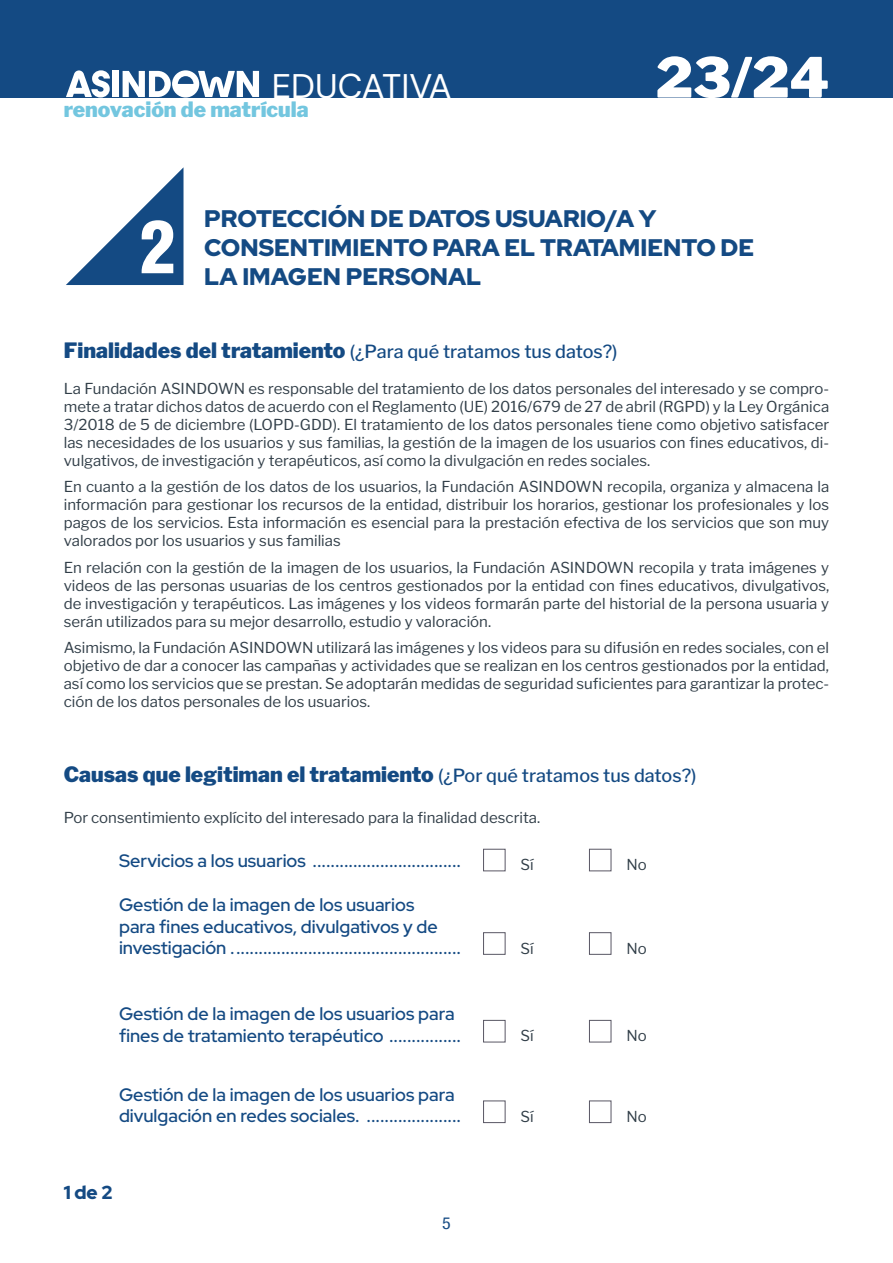
<style>
.page{position:relative;width:893px;height:1263px;background:#fff}
.page>*{position:absolute;margin:0;border:0;box-sizing:border-box;transform-origin:0 0}
.t1{font:900 condensed 70.65px "Helvetica";color:#fff}
.t2{font:900 54.9px "Libre Franklin";color:#fff}
.t3{font:34.05px "DM Sans";color:#fff}
.t4{font:900 24px/28.8px "Red Hat Display";color:#144a83}
.t5{font:900 21px "Libre Franklin";color:#144a83}
.t6{font:900 21px "Libre Franklin";color:#73c6df}
.t7{font:900 18.75px "Red Hat Display";color:#144a83}
.t8{font:500 18px/21.6px "Red Hat Display";color:#144a83}
.t9{font:500 18px "Libre Franklin";color:#144a83}
.t10{font:condensed 16.5px "Helvetica Neue";color:#144a83;scale:1.09 1}
.t11{font:15px/18px "Libre Franklin";color:#313e48;text-align:justify}
.s1{font-weight:900;font-size:21px}
.s2{font-weight:500;font-size:18px}
</style>
<div class="page">
<div style="left:0;top:0;width:893px;height:98px;background:#144a83"></div>
<div style="left:112px;top:71px;width:7px;height:26px;background:#fff"></div>
<svg style="left:123px;top:70px;width:136px;height:28px"></svg>
<svg style="left:66px;top:70px;width:44px;height:28px"></svg>
<svg style="left:66px;top:168px;width:117px;height:117px"></svg>
<div style="left:140px;top:216px;width:35px;height:57px;background:#144a83"></div>
<div style="left:483px;top:849px;width:22px;height:22px;border:1px solid #595764"></div>
<div style="left:589px;top:849px;width:22px;height:22px;border:1px solid #595764"></div>
<div style="left:483px;top:932px;width:22px;height:23px;border:1px solid #595764"></div>
<div style="left:589px;top:932px;width:22px;height:23px;border:1px solid #595764"></div>
<div style="left:483px;top:1020px;width:22px;height:22px;border:1px solid #595764"></div>
<div style="left:589px;top:1020px;width:22px;height:22px;border:1px solid #595764"></div>
<div style="left:483px;top:1100px;width:22px;height:23px;border:1px solid #595764"></div>
<div style="left:589px;top:1100px;width:22px;height:23px;border:1px solid #595764"></div>
<h3 class="t3" style="left:272px;top:65px;width:181px">EDUCATIVA</h3>
<h3 class="t6" style="left:64px;top:93px;width:247px">renovación de matrícula</h3>
<h2 class="t2" style="left:656px;top:35px;width:175px">23/24</h2>
<h1 class="t1" style="left:140px;top:203px;width:37px">2</h1>
<h3 class="t4" style="left:204px;top:204px;width:552px">PROTECCIÓN DE DATOS USUARIO/A Y<br>CONSENTIMIENTO PARA EL TRATAMIENTO DE<br>LA IMAGEN PERSONAL</h3>
<p class="t9" style="left:64px;top:338px;width:555px"><span class="s1">Finalidades del tratamiento</span> (¿Para qué tratamos tus datos?)</p>
<p class="t11" style="left:64px;top:378px;width:767px">La Fundación ASINDOWN es responsable del tratamiento de los datos personales del interesado y se compro&shy;mete a tratar dichos datos de acuerdo con el Reglamento (UE) 2016/679 de 27 de abril (RGPD) y la Ley Orgánica 3/2018 de 5 de diciembre (LOPD-GDD). El tratamiento de los datos personales tiene como objetivo satisfacer las necesidades de los usuarios y sus familias, la gestión de la imagen de los usuarios con fines educativos, di&shy;vulgativos, de investigación y terapéuticos, así como la divulgación en redes sociales.</p>
<p class="t11" style="left:64px;top:477px;width:767px">En cuanto a la gestión de los datos de los usuarios, la Fundación ASINDOWN recopila, organiza y almacena la información para gestionar los recursos de la entidad, distribuir los horarios, gestionar los profesionales y los pagos de los servicios. Esta información es esencial para la prestación efectiva de los servicios que son muy valorados por los usuarios y sus familias</p>
<p class="t11" style="left:64px;top:557px;width:767px">En relación con la gestión de la imagen de los usuarios, la Fundación ASINDOWN recopila y trata imágenes y videos de las personas usuarias de los centros gestionados por la entidad con fines educativos, divulgativos, de investigación y terapéuticos. Las imágenes y los videos formarán parte del historial de la persona usuaria y serán utilizados para su mejor desarrollo, estudio y valoración.</p>
<p class="t11" style="left:64px;top:638px;width:767px">Asimismo, la Fundación ASINDOWN utilizará las imágenes y los videos para su difusión en redes sociales, con el objetivo de dar a conocer las campañas y actividades que se realizan en los centros gestionados por la entidad, así como los servicios que se prestan. Se adoptarán medidas de seguridad suficientes para garantizar la protec&shy;ción de los datos personales de los usuarios.</p>
<h3 class="t5" style="left:64px;top:758px;width:634px">Causas que legitiman el tratamiento <span class="s2">(¿Por qué tratamos tus datos?)</span></h3>
<p class="t11" style="left:64px;top:807px;width:478px">Por consentimiento explícito del interesado para la finalidad descrita.</p>
<p class="t8" style="left:119px;top:849px;width:344px">Servicios a los usuarios .................................</p>
<p class="t8" style="left:119px;top:893px;width:343px">Gestión de la imagen de los usuarios<br>para fines educativos, divulgativos y de investigación ...................................................</p>
<p class="t11" style="left:521px;top:854px;width:15px">Sí</p>
<p class="t11" style="left:626px;top:854px;width:22px">No</p>
<p class="t11" style="left:521px;top:938px;width:15px">Sí</p>
<p class="t11" style="left:626px;top:938px;width:22px">No</p>
<p class="t8" style="left:119px;top:1002px;width:343px">Gestión de la imagen de los usuarios para fines de tratamiento terapéutico ................</p>
<p class="t8" style="left:119px;top:1083px;width:343px">Gestión de la imagen de los usuarios para divulgación en redes sociales. .....................</p>
<p class="t7" style="left:64px;top:1180px;width:50px">1 de 2</p>
<p class="t10" style="left:442px;top:1214px;width:9px">5</p>
<p class="t11" style="left:521px;top:1025px;width:15px">Sí</p>
<p class="t11" style="left:626px;top:1025px;width:22px">No</p>
<p class="t11" style="left:521px;top:1106px;width:15px">Sí</p>
<p class="t11" style="left:626px;top:1106px;width:22px">No</p>
</div>
